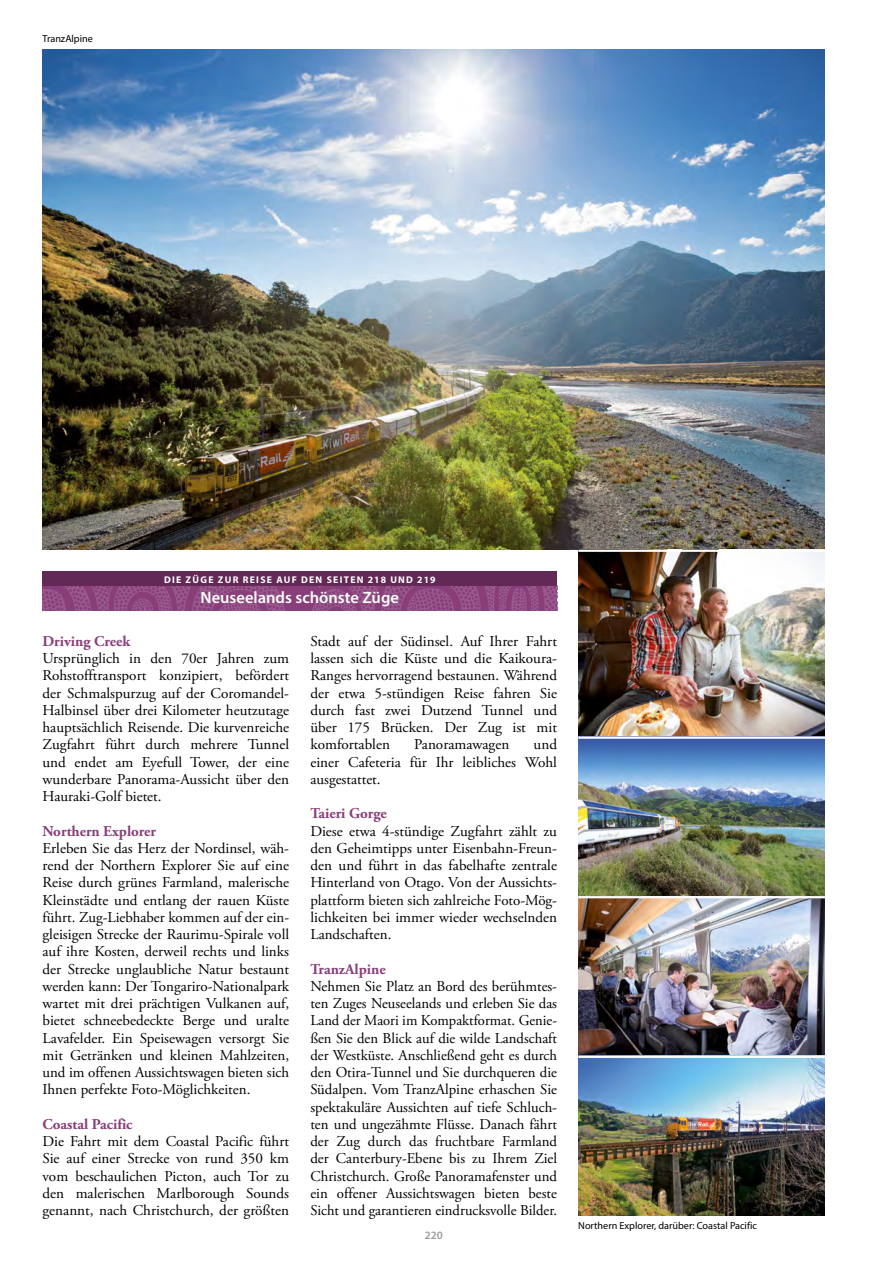
<style>
.page{position:relative;width:893px;height:1263px;background:#fff}
.page>*{position:absolute;margin:0;border:0;box-sizing:border-box;transform-origin:0 0}
.t1{font:600 16.5px "Myriad Pro";color:#fff}
.t2{font:15px/17.2px "Adobe Garamond Pro";color:#000;text-align:justify}
.t3{font:700 15px "Adobe Garamond Pro";color:#893e7a}
.t4{font:600 11.25px "Myriad Pro";color:#9c9c9d}
.t5{font:10.2px "Myriad Pro";color:#000}
.t6{font:700 9.75px "Myriad Pro";letter-spacing:.13em;color:#fff}
</style>
<div class="page">
<img style="left:43px;top:49px;width:782px;height:501px">
<img style="left:43px;top:586px;width:514px;height:24px">
<div style="left:43px;top:571px;width:514px;height:15px;background:#622856"></div>
<img style="left:578px;top:552px;width:247px;height:663px">
<hr style="left:578px;top:736px;width:247px;height:3px;background:#fff">
<hr style="left:578px;top:896px;width:247px;height:2px;background:#fff">
<hr style="left:578px;top:1056px;width:247px;height:2px;background:#fff">
<p class="t5" style="left:43px;top:32px;width:52px">TranzAlpine</p>
<p class="t6" style="left:164px;top:573px;width:273px">DIE ZÜGE ZUR REISE AUF DEN SEITEN 218 UND 219</p>
<p class="t1" style="left:201px;top:587px;width:200px">Neuseelands schönste Züge</p>
<p class="t3" style="left:43px;top:632px;width:89px">Driving Creek</p>
<p class="t2" style="left:43px;top:650px;width:248px">Ursprünglich in den 70er Jahren zum Rohstofftransport konzipiert, befördert der Schmalspurzug auf der Coromandel-Halbinsel über drei Kilometer heutzutage hauptsächlich Reisende. Die kurvenreiche Zugfahrt führt durch mehrere Tunnel und endet am Eyefull Tower, der eine wunderbare Panorama-Aussicht über den Hauraki-Golf bietet.</p>
<p class="t3" style="left:43px;top:822px;width:115px">Northern Explorer</p>
<p class="t2" style="left:43px;top:840px;width:248px">Erleben Sie das Herz der Nordinsel, wäh&shy;rend der Northern Explorer Sie auf eine Reise durch grünes Farmland, malerische Kleinstädte und entlang der rauen Küste führt. Zug-Liebhaber kommen auf der ein&shy;gleisigen Strecke der Raurimu-Spirale voll auf ihre Kosten, derweil rechts und links der Strecke unglaubliche Natur bestaunt werden kann: Der Tongariro-Nationalpark wartet mit drei prächtigen Vulkanen auf, bietet schneebedeckte Berge und uralte Lavafelder. Ein Speisewagen versorgt Sie mit Getränken und kleinen Mahlzeiten, und im offenen Aussichtswagen bieten sich Ihnen perfekte Foto-Möglichkeiten.</p>
<p class="t3" style="left:43px;top:1115px;width:92px">Coastal Pacific</p>
<p class="t2" style="left:43px;top:1133px;width:248px">Die Fahrt mit dem Coastal Pacific führt Sie auf einer Strecke von rund 350 km vom beschaulichen Picton, auch Tor zu den malerischen Marlborough Sounds genannt, nach Christchurch, der größten</p>
<p class="t2" style="left:310px;top:633px;width:248px">Stadt auf der Südinsel. Auf Ihrer Fahrt lassen sich die Küste und die Kaikoura-Ranges hervorragend bestaunen. Während der etwa 5-stündigen Reise fahren Sie durch fast zwei Dutzend Tunnel und über 175 Brücken. Der Zug ist mit komfortablen</p>
<p class="t2" style="left:310px;top:736px;width:248px;text-indent:223px">und einer Cafeteria für Ihr leibliches Wohl ausgestattet.</p>
<p class="t3" style="left:310px;top:805px;width:78px">Taieri Gorge</p>
<p class="t2" style="left:310px;top:823px;width:248px">Diese etwa 4-stündige Zugfahrt zählt zu den Geheimtipps unter Eisenbahn-Freun&shy;den und führt in das fabelhafte zentrale Hinterland von Otago. Von der Aussichts&shy;plattform bieten sich zahlreiche Foto-Mög&shy;lichkeiten bei immer wieder wechselnden Landschaften.</p>
<p class="t3" style="left:310px;top:960px;width:77px">TranzAlpine</p>
<p class="t2" style="left:310px;top:978px;width:248px">Nehmen Sie Platz an Bord des berühmtes&shy;ten Zuges Neuseelands und erleben Sie das Land der Maori im Kompaktformat. Genie&shy;ßen Sie den Blick auf die wilde Landschaft der Westküste. Anschließend geht es durch den Otira-Tunnel und Sie durchqueren die Südalpen. Vom TranzAlpine erhaschen Sie spektakuläre Aussichten auf tiefe Schluch&shy;ten und ungezähmte Flüsse. Danach fährt der Zug durch das fruchtbare Farmland der Canterbury-Ebene bis zu Ihrem Ziel Christchurch. Große Panoramafenster und ein offener Aussichtswagen bieten beste Sicht und garantieren eindrucksvolle Bilder.</p>
<p class="t2" style="left:414px;top:736px;width:97px">Panoramawagen</p>
<p class="t4" style="left:425px;top:1228px;width:20px">220</p>
<p class="t5" style="left:578px;top:1219px;width:180px">Northern Explorer, darüber: Coastal Pacific</p>
</div>
